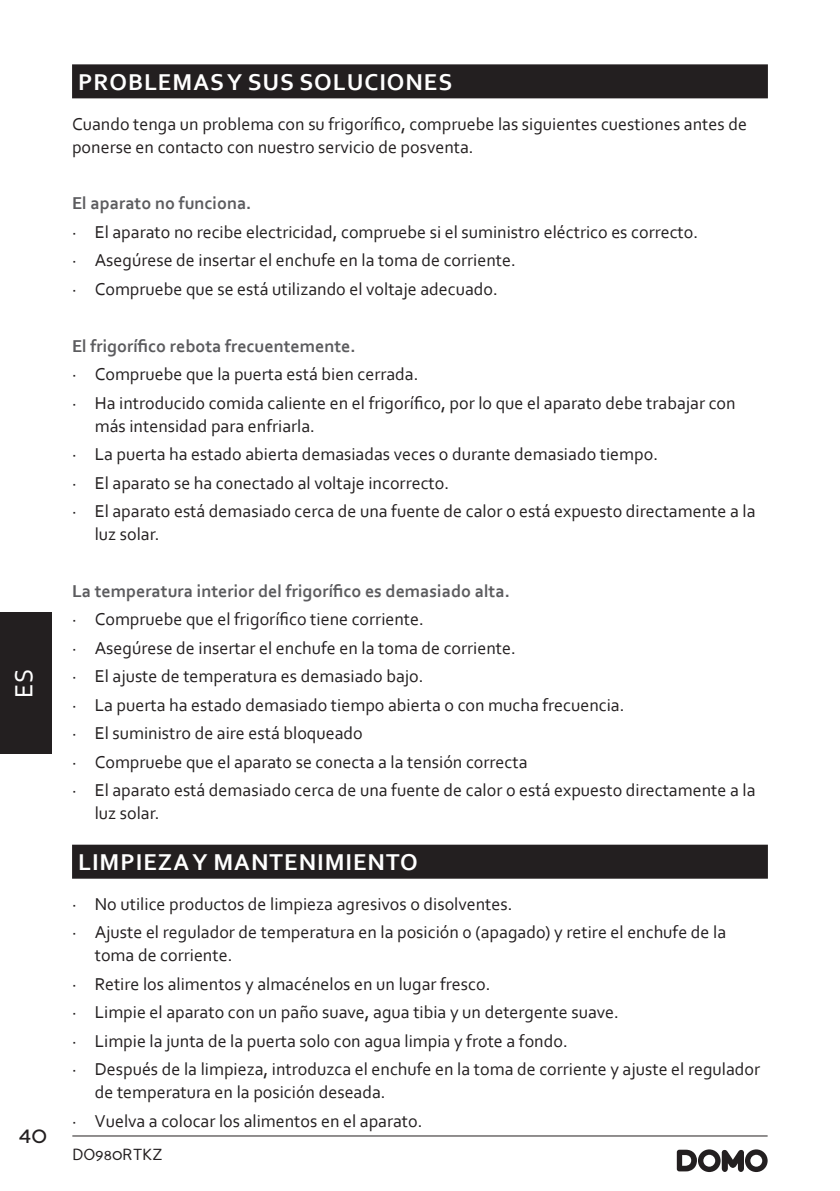
<style>
.page{position:relative;width:840px;height:1191px;background:#fff}
.page>*{position:absolute;margin:0;border:0;box-sizing:border-box;transform-origin:0 0}
.t1{font:26px "Corbel";color:#fff}
.t2{font:700 24px "Corbel";letter-spacing:.04em;color:#fff}
.t3{font:24px "Perspective Sans";color:#231f20}
.t4{font:18px/28.4px "Corbel";color:#231f20}
.t5{font:700 18px "Corbel";color:#5c5c5f}
.t6{font:16px "Perspective Sans";color:#231f20}
</style>
<div class="page">
<hr style="left:72px;top:1135px;width:695px;height:1px;background:#231f20">
<svg style="left:676px;top:1149px;width:91px;height:23px"></svg>
<div style="left:0;top:612px;width:51px;height:142px;background:#231f20"></div>
<div style="left:72px;top:64px;width:695px;height:34px;background:#231f20"></div>
<div style="left:72px;top:844px;width:695px;height:34px;background:#231f20"></div>
<h1 class="t1" style="left:11px;top:697px;width:30px;rotate:-90deg">ES</h1>
<h2 class="t3" style="left:19px;top:1124px;width:30px">40</h2>
<h2 class="t2" style="left:78px;top:70px;width:375px">PROBLEMAS Y SUS SOLUCIONES</h2>
<p class="t4" style="left:72px;top:112px;width:676px;line-height:22.8px">Cuando tenga un problema con su frigorífico, compruebe las siguientes cuestiones antes de ponerse en contacto con nuestro servicio de posventa.</p>
<p class="t5" style="left:72px;top:195px;width:181px">El aparato no funciona.</p>
<p class="t4" style="left:72px;top:219px;width:627px">· El aparato no recibe electricidad, compruebe si el suministro eléctrico es correcto. · Asegúrese de insertar el enchufe en la toma de corriente.<br>· Compruebe que se está utilizando el voltaje adecuado.</p>
<p class="t5" style="left:72px;top:335px;width:285px">El frigorífico rebota frecuentemente.</p>
<p class="t4" style="left:72px;top:361px;width:664px">· Compruebe que la puerta está bien cerrada.<br>· Ha introducido comida caliente en el frigorífico, por lo que el aparato debe trabajar con</p>
<p class="t4" style="left:72px;top:412px;width:684px;text-indent:23px">más intensidad para enfriarla.<br>· La puerta ha estado abierta demasiadas veces o durante demasiado tiempo.<br>· El aparato se ha conectado al voltaje incorrecto.<br>· El aparato está demasiado cerca de una fuente de calor o está expuesto directamente a la</p>
<p class="t4" style="left:95px;top:520px;width:66px">luz solar.</p>
<p class="t5" style="left:72px;top:580px;width:439px">La temperatura interior del frigorífico es demasiado alta.</p>
<p class="t4" style="left:72px;top:606px;width:684px">· Compruebe que el frigorífico tiene corriente.<br>· Asegúrese de insertar el enchufe en la toma de corriente.<br>· El ajuste de temperatura es demasiado bajo.<br>· La puerta ha estado demasiado tiempo abierta o con mucha frecuencia.<br>· El suministro de aire está bloqueado<br>· Compruebe que el aparato se conecta a la tensión correcta<br>· El aparato está demasiado cerca de una fuente de calor o está expuesto directamente a la</p>
<p class="t4" style="left:95px;top:800px;width:66px">luz solar.</p>
<h2 class="t2" style="left:78px;top:850px;width:341px">LIMPIEZA Y MANTENIMIENTO</h2>
<p class="t4" style="left:72px;top:890px;width:655px">· No utilice productos de limpieza agresivos o disolventes.<br>· Ajuste el regulador de temperatura en la posición 0 (apagado) y retire el enchufe de la</p>
<p class="t4" style="left:72px;top:942px;width:689px;text-indent:23px">toma de corriente.<br>· Retire los alimentos y almacénelos en un lugar fresco.<br>· Limpie el aparato con un paño suave, agua tibia y un detergente suave.<br>· Limpie la junta de la puerta solo con agua limpia y frote a fondo.<br>· Después de la limpieza, introduzca el enchufe en la toma de corriente y ajuste el regulador</p>
<p class="t4" style="left:72px;top:1078px;width:352px;text-indent:23px">de temperatura en la posición deseada.<br>· Vuelva a colocar los alimentos en el aparato.</p>
<p class="t6" style="left:72px;top:1148px;width:91px">DO980RTKZ</p>
</div>
